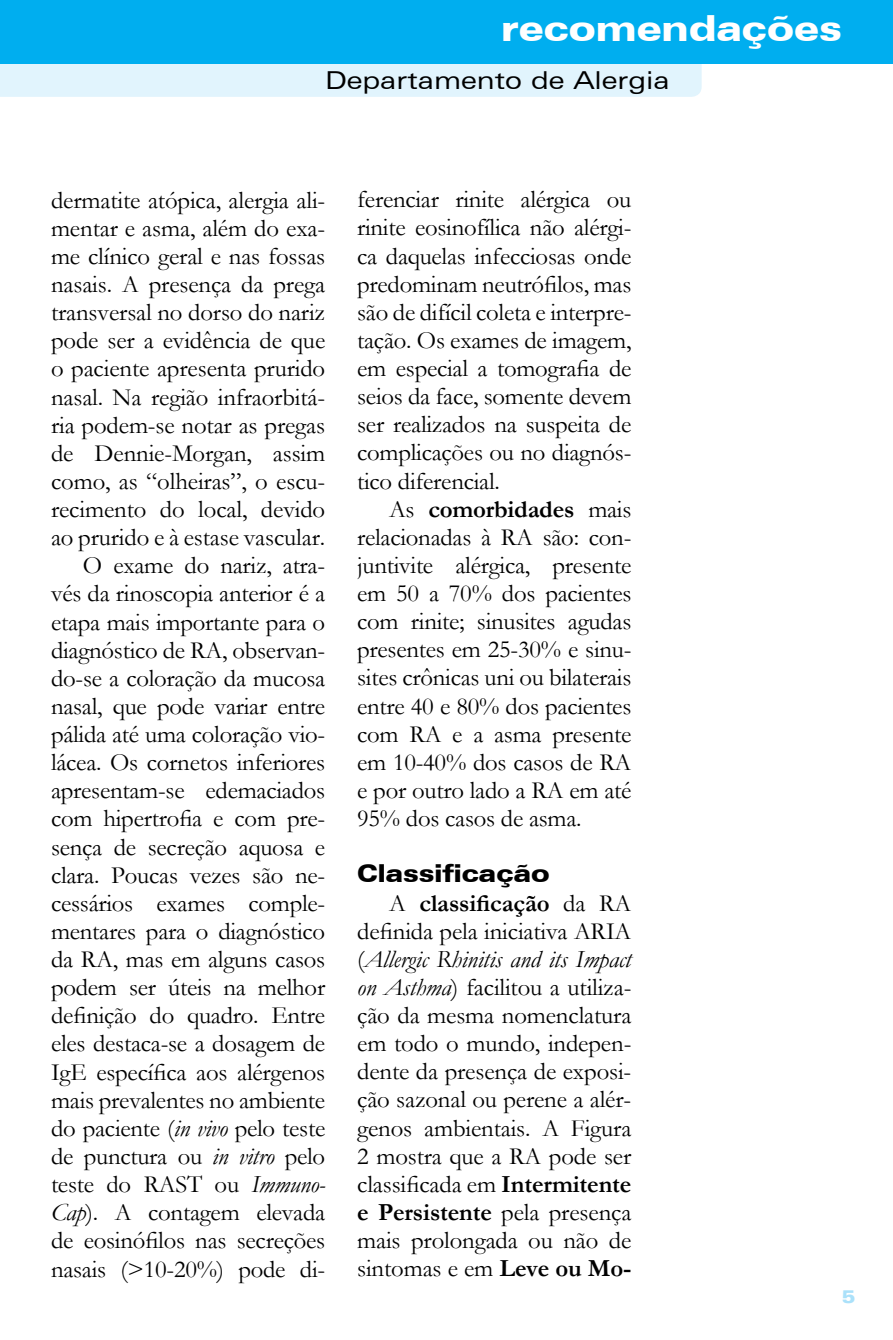
<style>
.page{position:relative;width:893px;height:1340px;background:#fff}
.page>*{position:absolute;margin:0;border:0;box-sizing:border-box;transform-origin:0 0}
.t1{font:900 expanded 36px "Zurich BT";color:#fff}
.t2{font:24.75px/28.1px "Garamond";letter-spacing:-.01em;color:#000;text-align:justify}
.t3{font:expanded 24.75px "Zurich BT";color:#000}
.t4{font:900 expanded 24.75px "Zurich BT";color:#000}
.t5{font:900 expanded 18px "Zurich BT";color:#abe1fa}
.s1{font-style:italic}
.s2{font-weight:700}
</style>
<div class="page">
<div style="left:0;top:64px;width:702px;height:33px;background:#e1f4fd"></div>
<div style="left:0;top:0;width:893px;height:64px;background:#00aeef"></div>
<h1 class="t1" style="left:501px;top:7px;width:342px">recomendações</h1>
<p class="t3" style="left:325px;top:66px;width:346px">Departamento de Alergia</p>
<p class="t2" style="left:51px;top:185px;width:276px;text-align:right">dermatite atópica, alergia ali&shy;mentar e asma, além do exa&shy;me clínico geral e nas fossas nasais. A presença da prega transversal no dorso do nariz pode ser a evidência de que o paciente apresenta prurido nasal. Na região infraorbitá&shy;ria podem-se notar as pregas de Dennie-Morgan, assim como, as “olheiras”, o escu&shy;recimento do local, devido ao prurido e à estase vascular.<br>O exame do nariz, atra&shy;vés da rinoscopia anterior é a etapa mais importante para o diagnóstico de RA, observan&shy;do-se a coloração da mucosa nasal, que pode variar entre pálida até uma coloração vio&shy;lácea. Os cornetos inferiores apresentam-se edemaciados com hipertrofia e com pre&shy;sença de secreção aquosa e clara. Poucas vezes são ne&shy;cessários exames comple&shy;mentares para o diagnóstico da RA, mas em alguns casos podem ser úteis na melhor definição do quadro. Entre eles destaca-se a dosagem de<br>IgE específica aos alérgenos mais prevalentes no ambiente do paciente (<span class="s1">in vivo</span> pelo teste de punctura ou <span class="s1">in vitro</span> pelo teste do RAST ou <span class="s1">Immuno-<br>Cap</span>). A contagem elevada de eosinófilos nas secreções nasais (&gt;10-20%) pode di-</p>
<p class="t2" style="left:357px;top:185px;width:276px">ferenciar rinite alérgica ou rinite eosinofílica não alérgi&shy;ca daquelas infecciosas onde predominam neutrófilos, mas são de difícil coleta e interpre&shy;tação. Os exames de imagem, em especial a tomografia de seios da face, somente devem ser realizados na suspeita de complicações ou no diagnós&shy;tico diferencial.</p>
<p class="t2" style="left:357px;top:494px;width:276px;text-indent:32px">As <span class="s2">comorbidades</span> mais relacionadas à RA são: con&shy;juntivite alérgica, presente em 50 a 70% dos pacientes com rinite; sinusites agudas presentes em 25-30% e sinu&shy;sites crônicas uni ou bilaterais entre 40 e 80% dos pacientes com RA e a asma presente em 10-40% dos casos de RA e por outro lado a RA em até 95% dos casos de asma.</p>
<p class="t4" style="left:357px;top:859px;width:194px">Classificação</p>
<p class="t2" style="left:357px;top:888px;width:276px;text-indent:32px">A <span class="s2">classificação</span> da RA definida pela iniciativa ARIA (<span class="s1">Allergic Rhinitis and its Impact on Asthma</span>) facilitou a utiliza&shy;ção da mesma nomenclatura em todo o mundo, indepen&shy;dente da presença de exposi&shy;ção sazonal ou perene a alér&shy;genos ambientais. A Figura 2 mostra que a RA pode ser classificada em <span class="s2">Intermitente e Persistente</span> pela presença mais prolongada ou não de sintomas e em <span class="s2">Leve ou Mo-</span></p>
<p class="t5" style="left:842px;top:1285px;width:15px">5</p>
</div>
